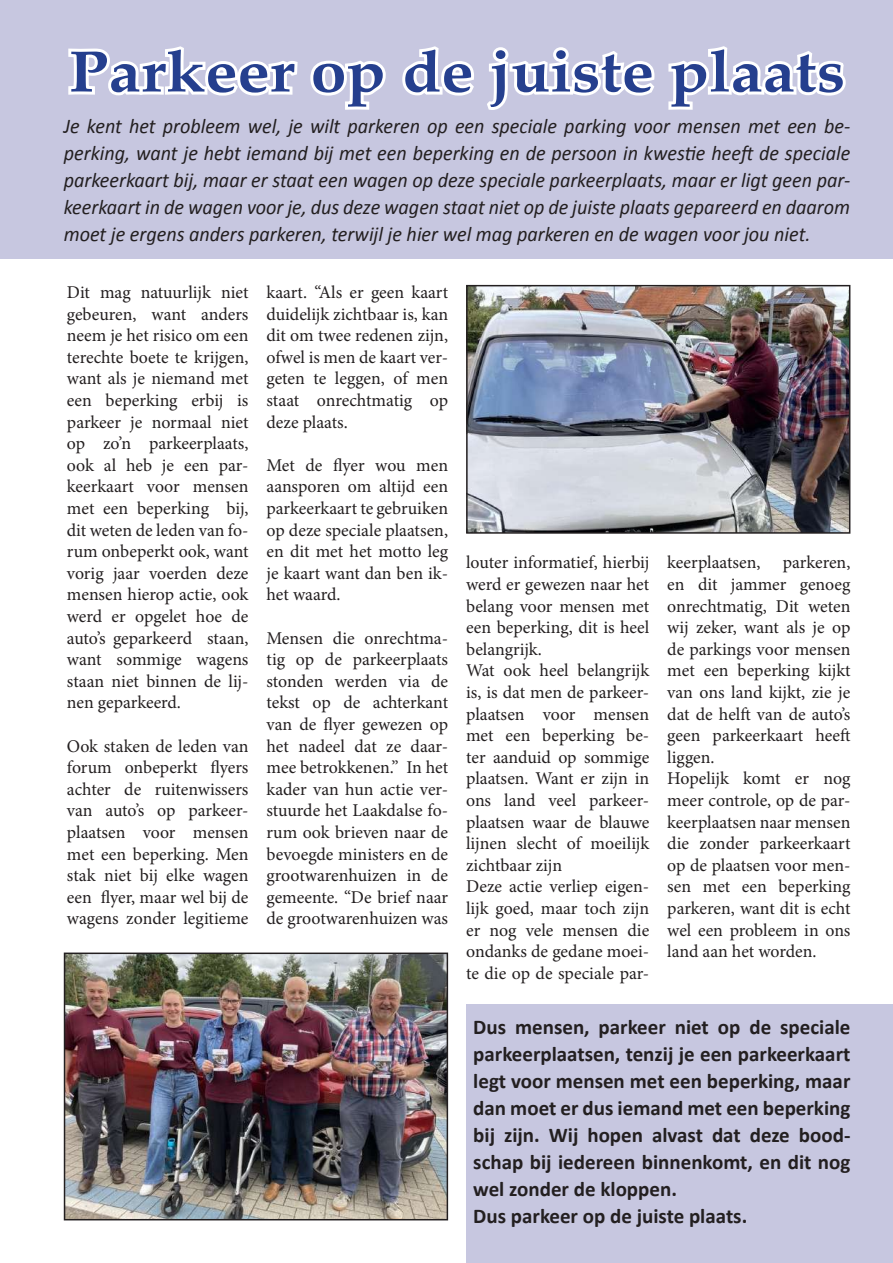
<style>
.page{position:relative;width:893px;height:1263px;background:#fff}
.page>*{position:absolute;margin:0;border:0;box-sizing:border-box;transform-origin:0 0}
.t1{font:700 58.5px "Palatino";color:#253f8e;scale:1.1 1}
.t2{font:italic 21px/27px "Calibri";color:#231f20;text-align:justify;scale:.96 1}
.t3{font:700 21px/27px "Calibri";color:#231f20}
.t4{font:18px/21.6px "Minion Pro";color:#231f20;text-align:justify}
</style>
<div class="page">
<div style="left:466px;top:1004px;width:427px;height:259px;background:#c7c7e0"></div>
<div style="left:0;top:0;width:893px;height:259px;background:#c7c7e0"></div>
<svg style="left:68px;top:46px;width:318px;height:64px"></svg>
<svg style="left:402px;top:46px;width:72px;height:50px"></svg>
<svg style="left:487px;top:47px;width:168px;height:63px"></svg>
<svg style="left:668px;top:46px;width:178px;height:64px"></svg>
<img style="left:67px;top:955px;width:378px;height:262px">
<div style="left:64px;top:952px;width:384px;height:268px;border:2px solid #231f20"></div>
<img style="left:469px;top:288px;width:378px;height:243px">
<div style="left:466px;top:285px;width:384px;height:249px;border:2px solid #231f20"></div>
<h1 class="t1" style="left:69px;top:22px;width:707px">Parkeer op de juiste plaats</h1>
<p class="t2" style="left:64px;top:112px;width:821px">Je kent het probleem wel, je wilt parkeren op een speciale parking voor mensen met een be&shy;perking, want je hebt iemand bij met een beperking en de persoon in kwestie heeft de speciale parkeerkaart bij, maar er staat een wagen op deze speciale parkeerplaats, maar er ligt geen par&shy;keerkaart in de wagen voor je, dus deze wagen staat niet op de juiste plaats gepareerd en daarom moet je ergens anders parkeren, terwijl je hier wel mag parkeren en de wagen voor jou niet.</p>
<p class="t4" style="left:67px;top:282px;width:183px">Dit mag natuurlijk niet gebeuren, want anders neem je het risico om een terechte boete te krijgen, want als je niemand met een beperking erbij is parkeer je normaal niet op zo’n parkeerplaats, ook al heb je een par&shy;keerkaart voor mensen met een beperking bij, dit weten de leden van fo&shy;rum onbeperkt ook, want vorig jaar voerden deze mensen hierop actie, ook werd er opgelet hoe de auto’s geparkeerd staan, want sommige wagens staan niet binnen de lij&shy;nen geparkeerd.</p>
<p class="t4" style="left:67px;top:735px;width:183px">Ook staken de leden van forum onbeperkt flyers achter de ruitenwissers van auto’s op parkeer&shy;plaatsen voor mensen met een beperking. Men stak niet bij elke wagen een flyer, maar wel bij de wagens zonder legitieme</p>
<p class="t4" style="left:266px;top:282px;width:183px">kaart. “Als er geen kaart duidelijk zichtbaar is, kan dit om twee redenen zijn, ofwel is men de kaart ver&shy;geten te leggen, of men staat onrechtmatig op deze plaats.</p>
<p class="t4" style="left:266px;top:454px;width:183px">Met de flyer wou men aansporen om altijd een parkeerkaart te gebruiken op deze speciale plaatsen, en dit met het motto leg je kaart want dan ben ik&shy;het waard.</p>
<p class="t4" style="left:266px;top:627px;width:183px">Mensen die onrechtma&shy;tig op de parkeerplaats stonden werden via de tekst op de achterkant van de flyer gewezen op het nadeel dat ze daar&shy;mee betrokkenen.” In het kader van hun actie ver&shy;stuurde het Laakdalse fo&shy;rum ook brieven naar de bevoegde ministers en de grootwarenhuizen in de gemeente. “De brief naar de grootwarenhuizen was</p>
<p class="t4" style="left:466px;top:552px;width:185px;text-align:left">louter informatief, hierbij werd er gewezen naar het belang voor mensen met een beperking, dit is heel belangrijk.<br>Wat ook heel belangrijk is, is dat men de parkeer&shy;plaatsen voor mensen met een beperking be&shy;ter aanduid op sommige plaatsen. Want er zijn in ons land veel parkeer&shy;plaatsen waar de blauwe lijnen slecht of moeilijk zichtbaar zijn<br>Deze actie verliep eigen&shy;lijk goed, maar toch zijn er nog vele mensen die ondanks de gedane moei&shy;te die op de speciale par-</p>
<p class="t4" style="left:667px;top:552px;width:185px;text-align:left">keerplaatsen, parkeren, en dit jammer genoeg onrechtmatig, Dit weten wij zeker, want als je op de parkings voor mensen met een beperking kijkt van ons land kijkt, zie je dat de helft van de auto’s geen parkeerkaart heeft liggen.<br>Hopelijk komt er nog meer controle, op de par&shy;keerplaatsen naar mensen die zonder parkeerkaart op de plaatsen voor men&shy;sen met een beperking parkeren, want dit is echt wel een probleem in ons land aan het worden.</p>
<p class="t3" style="left:473px;top:1013px;width:379px">Dus mensen, parkeer niet op de speciale parkeerplaatsen, tenzij je een parkeerkaart legt voor mensen met een beperking, maar dan moet er dus iemand met een beperking bij zijn. Wij hopen alvast dat deze bood&shy;schap bij iedereen binnenkomt, en dit nog wel zonder de kloppen.<br>Dus parkeer op de juiste plaats.</p>
</div>
